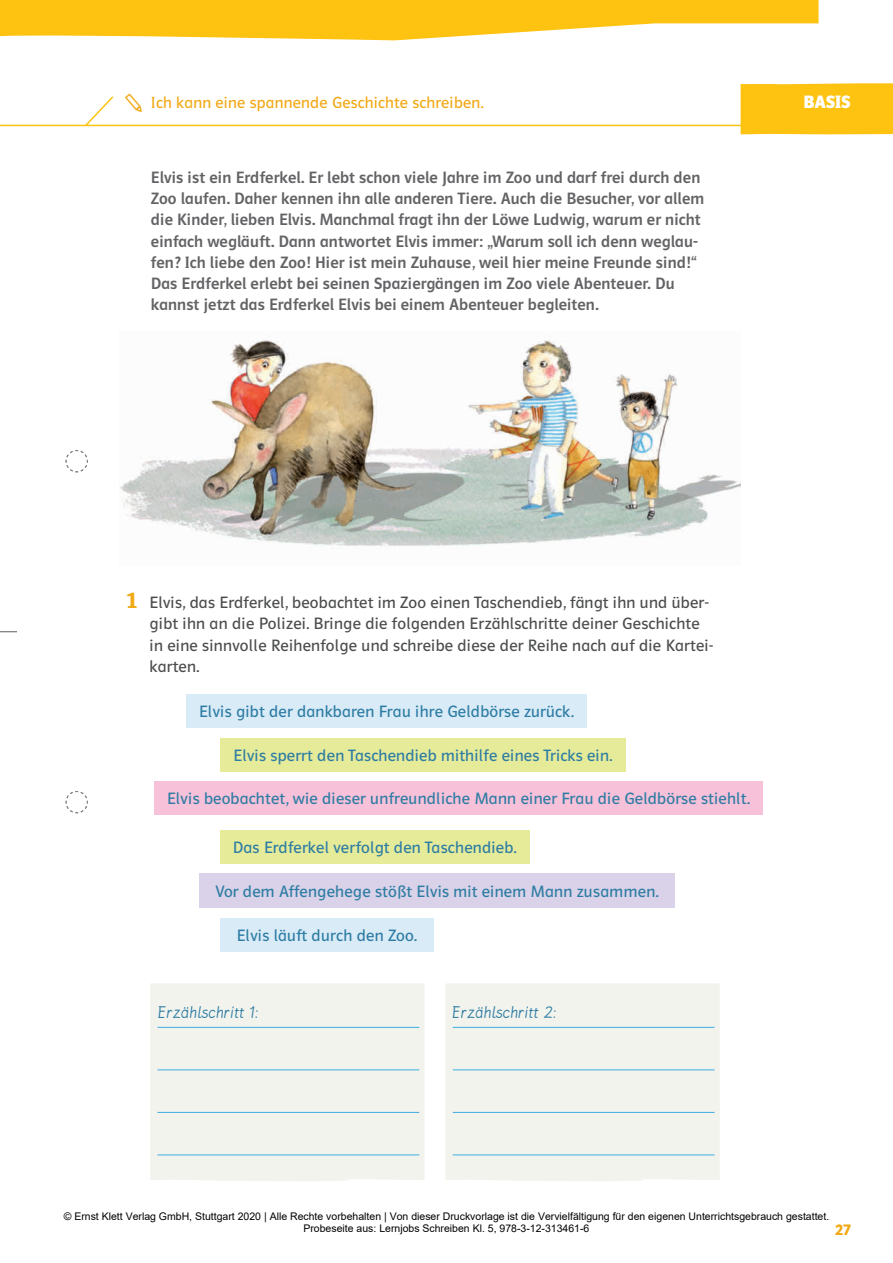
<style>
.page{position:relative;width:893px;height:1263px;background:#fff}
.page>*{position:absolute;margin:0;border:0;box-sizing:border-box;transform-origin:0 0}
.t1{font:24px "Polo Basis TB Hfett";color:#f2a916}
.t2{font:18px "Lemme Script BY05";letter-spacing:.02em;color:#2d7ca3}
.t3{font:700 18px "Polo Basis TB";color:#fff}
.t4{font:16.5px/21.3px "Polo Basis TB Krftg";letter-spacing:.005em;color:#636366}
.t5{font:16.5px "Polo Basis TB Buch";letter-spacing:.01em;color:#2d7ca3}
.t6{font:16.5px/21.3px "Polo Basis TB Buch";letter-spacing:.01em;color:#4b4c4d}
.t7{font:16.5px "Polo Basis TB Hfett";color:#f2a916}
.t8{font:16.2px "Polo Basis TB Buch";letter-spacing:.01em;color:#f2a916}
.t9{font:10.5px/12.6px "Arial";color:#000;text-align:center}
</style>
<div class="page">
<div style="left:741px;top:83px;width:152px;height:51px;background:#fec210"></div>
<svg style="left:83px;top:96px;width:32px;height:31px"></svg>
<hr style="left:0;top:125px;width:893px;height:1px;background:#fec210">
<div style="left:150px;top:983px;width:274px;height:198px;background:#f2f3ed"></div>
<hr style="left:157px;top:1027px;width:262px;height:1px;background:#40ade2">
<hr style="left:157px;top:1069px;width:262px;height:1px;background:#40ade2">
<hr style="left:157px;top:1112px;width:262px;height:1px;background:#40ade2">
<hr style="left:157px;top:1154px;width:262px;height:1px;background:#40ade2">
<div style="left:446px;top:983px;width:274px;height:198px;background:#f2f3ed"></div>
<hr style="left:453px;top:1027px;width:262px;height:1px;background:#40ade2">
<hr style="left:453px;top:1069px;width:262px;height:1px;background:#40ade2">
<hr style="left:453px;top:1112px;width:262px;height:1px;background:#40ade2">
<hr style="left:453px;top:1154px;width:262px;height:1px;background:#40ade2">
<svg style="left:65px;top:450px;width:23px;height:23px"></svg>
<svg style="left:65px;top:791px;width:23px;height:22px"></svg>
<svg style="left:0;top:631px;width:17px;height:1px"></svg>
<img style="left:120px;top:340px;width:621px;height:209px">
<div style="left:220px;top:918px;width:213px;height:34px;background:#d9ebf7"></div>
<div style="left:199px;top:873px;width:476px;height:35px;background:#d9d2e8"></div>
<div style="left:154px;top:781px;width:609px;height:33px;background:#f7c1d9"></div>
<div style="left:220px;top:830px;width:309px;height:33px;background:#e5eb99"></div>
<div style="left:220px;top:738px;width:406px;height:34px;background:#e5eb99"></div>
<div style="left:186px;top:694px;width:401px;height:34px;background:#d9ebf7"></div>
<svg style="left:0;top:0;width:819px;height:40px"></svg>
<p class="t8" style="left:151px;top:94px;width:334px">Ich kann eine spannende Geschichte schreiben.</p>
<p class="t3" style="left:803px;top:92px;width:49px">BASIS</p>
<p class="t4" style="left:151px;top:167px;width:555px">Elvis ist ein Erdferkel. Er lebt schon viele Jahre im Zoo und darf frei durch den Zoo laufen. Daher kennen ihn alle anderen Tiere. Auch die Besucher, vor allem die Kinder, lieben Elvis. Manchmal fragt ihn der Löwe Ludwig, warum er nicht einfach wegläuft. Dann antwortet Elvis immer: „Warum soll ich denn weglau&shy;fen? Ich liebe den Zoo! Hier ist mein Zuhause, weil hier meine Freunde sind!“ Das Erdferkel erlebt bei seinen Spaziergängen im Zoo viele Abenteuer. Du kannst jetzt das Erdferkel Elvis bei einem Abenteuer begleiten.</p>
<h1 class="t1" style="left:127px;top:586px;width:12px">1</h1>
<p class="t6" style="left:149px;top:592px;width:565px">Elvis, das Erdferkel, beobachtet im Zoo einen Taschendieb, fängt ihn und über&shy;gibt ihn an die Polizei. Bringe die folgenden Erzählschritte deiner Geschichte in eine sinnvolle Reihenfolge und schreibe diese der Reihe nach auf die Kartei&shy;karten.</p>
<p class="t5" style="left:199px;top:703px;width:376px">Elvis gibt der dankbaren Frau ihre Geldbörse zurück.</p>
<p class="t5" style="left:233px;top:747px;width:381px">Elvis sperrt den Taschendieb mithilfe eines Tricks ein.</p>
<p class="t5" style="left:167px;top:789px;width:584px">Elvis beobachtet, wie dieser unfreundliche Mann einer Frau die Geldbörse stiehlt.</p>
<p class="t5" style="left:233px;top:838px;width:286px">Das Erdferkel verfolgt den Taschendieb.</p>
<p class="t5" style="left:215px;top:882px;width:445px">Vor dem Affengehege stößt Elvis mit einem Mann zusammen.</p>
<p class="t5" style="left:237px;top:926px;width:182px">Elvis läuft durch den Zoo.</p>
<p class="t2" style="left:158px;top:1004px;width:102px">Erzählschritt 1:</p>
<p class="t2" style="left:453px;top:1004px;width:105px">Erzählschritt 2:</p>
<p class="t9" style="left:64px;top:1209px;width:767px">© Ernst Klett Verlag GmbH, Stuttgart 2020 | Alle Rechte vorbehalten | Von dieser Druckvorlage ist die Vervielfältigung für den eigenen Unterrichtsgebrauch gestattet.<br>Probeseite aus: Lernjobs Schreiben Kl. 5, 978-3-12-313461-6</p>
<p class="t7" style="left:835px;top:1220px;width:17px">27</p>
</div>
